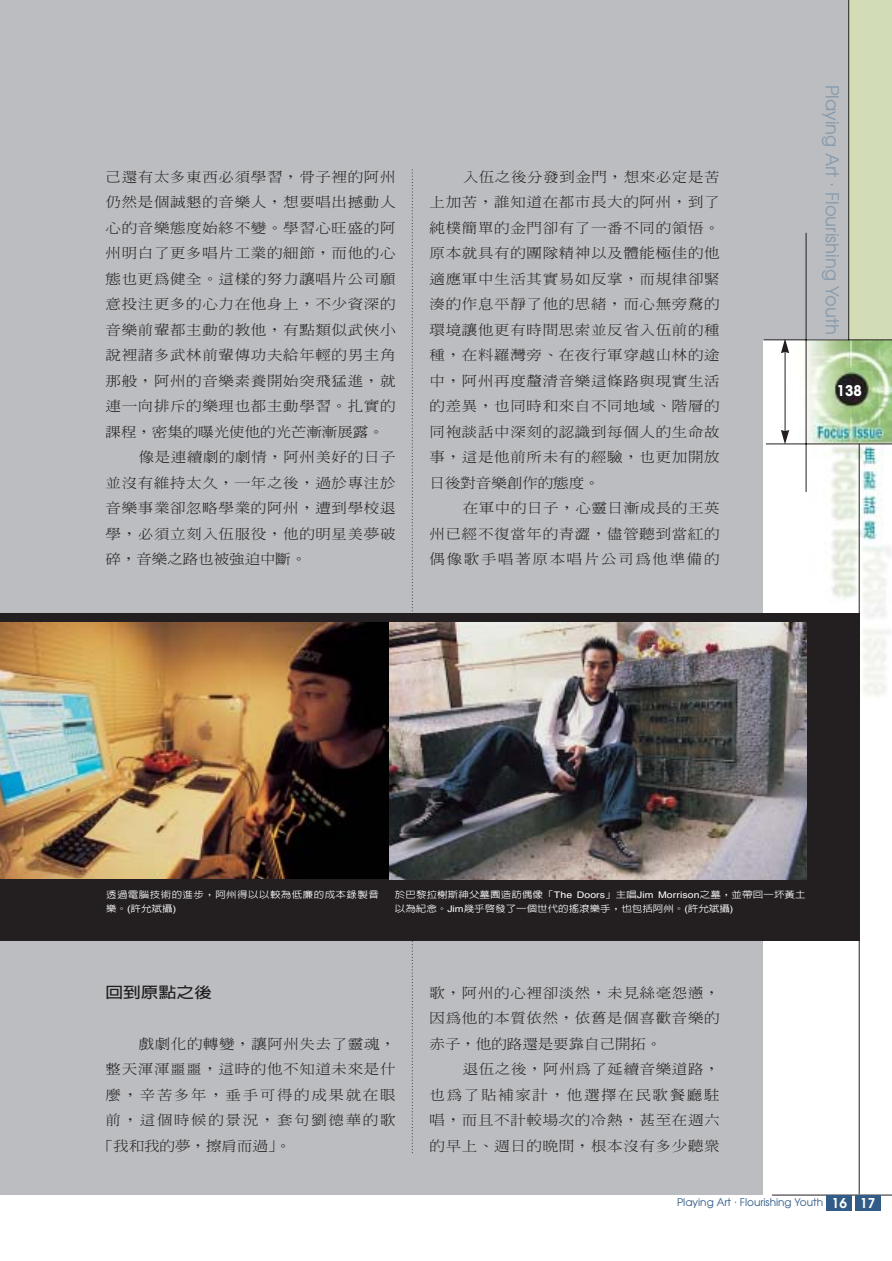
<style>
.page{position:relative;width:892px;height:1261px;background:#fff}
.page>*{position:absolute;margin:0;border:0;box-sizing:border-box;transform-origin:0 0}
.t1{font:18px "Avant Garde";color:#879bad}
.t2{font:700 15px "Lin Gothic";color:#231f20;scale:1.18 1}
.t3{font:700 condensed 15px "Avant Garde";color:#fff}
.t4{font:300 13.5px/25.5px "Inn Ming";letter-spacing:.045em;color:#231f20;text-align:justify;scale:1.15 1}
.t5{font:300 13.5px "Inn Ming";color:#231f20;scale:1.15 1}
.t6{font:300 13.5px "Inn Ming";letter-spacing:.11em;color:#231f20;scale:1.15 1}
.t7{font:10.5px "Avant Garde";color:#325c88}
.t8{font:500 9.15px/13.5px "Lin Gothic";letter-spacing:.01em;color:#fff;scale:1.15 1}
.t9{font:500 9.15px/13.5px "Lin Gothic";letter-spacing:.04em;color:#fff;scale:1.15 1}
.s1{font-family:"Helvetica";font-weight:400}
.s2{font-weight:600;font-size:13.5px;color:#fff}
</style>
<div class="page">
<div style="left:771px;top:0;width:107px;height:339px;background:#bbbdc0"></div>
<div style="left:0;top:0;width:805px;height:1195px;background:#bbbdc0"></div>
<div style="left:763px;top:340px;width:128px;height:855px;background:#fff"></div>
<img style="left:786px;top:341px;width:105px;height:664px">
<hr style="left:858px;top:444px;width:1px;height:750px;background:#231f20">
<div style="left:848px;top:0;width:43px;height:340px;background:#d2dcb7"></div>
<hr style="left:784px;top:352px;width:1px;height:79px;background:#231f20">
<svg style="left:780px;top:339px;width:9px;height:14px"></svg>
<svg style="left:780px;top:430px;width:9px;height:14px"></svg>
<hr style="left:805px;top:233px;width:1px;height:259px;background:#231f20">
<hr style="left:765px;top:444px;width:126px;height:1px;background:#231f20">
<hr style="left:763px;top:340px;width:128px;height:1px;background:#231f20">
<hr style="left:848px;top:0;width:1px;height:340px;background:#231f20">
<hr style="left:771px;top:1195px;width:120px;height:1px;background:#231f20">
<div style="left:855px;top:1195px;width:25px;height:16px;background:#325c88"></div>
<div style="left:826px;top:1195px;width:25px;height:16px;background:#325c88"></div>
<svg style="left:412px;top:170px;width:1px;height:984px"></svg>
<div style="left:0;top:614px;width:859px;height:327px;background:#231f20"></div>
<img style="left:0;top:622px;width:806px;height:257px">
<img style="left:389px;top:623px;width:417px;height:256px">
<p class="t4" style="left:105px;top:166px;width:254px">己還有太多東西必須學習，骨子裡的阿州</p>
<p class="t4" style="left:105px;top:191px;width:254px">仍然是個誠懇的音樂人，想要唱出撼動人</p>
<p class="t4" style="left:105px;top:217px;width:254px">心的音樂態度始終不變。學習心旺盛的阿</p>
<p class="t4" style="left:105px;top:242px;width:254px">州明白了更多唱片工業的細節，而他的心</p>
<p class="t4" style="left:105px;top:268px;width:254px">態也更為健全。這樣的努力讓唱片公司願</p>
<p class="t4" style="left:105px;top:293px;width:254px">意投注更多的心力在他身上，不少資深的</p>
<p class="t4" style="left:105px;top:319px;width:254px">音樂前輩都主動的教他，有點類似武俠小</p>
<p class="t4" style="left:105px;top:344px;width:254px">說裡諸多武林前輩傳功夫給年輕的男主角</p>
<p class="t4" style="left:105px;top:370px;width:254px">那般，阿州的音樂素養開始突飛猛進，就</p>
<p class="t4" style="left:105px;top:395px;width:254px">連一向排斥的樂理也都主動學習。扎實的</p>
<p class="t5" style="left:105px;top:427px;width:243px">課程，密集的曝光使他的光芒漸漸展露。</p>
<p class="t4" style="left:139px;top:446px;width:225px">像是連續劇的劇情，阿州美好的日子</p>
<p class="t4" style="left:105px;top:472px;width:254px">並沒有維持太久，一年之後，過於專注於</p>
<p class="t4" style="left:105px;top:497px;width:254px">音樂事業卻忽略學業的阿州，遭到學校退</p>
<p class="t4" style="left:105px;top:523px;width:254px">學，必須立刻入伍服役，他的明星美夢破</p>
<p class="t5" style="left:105px;top:554px;width:176px">碎，音樂之路也被強迫中斷。</p>
<p class="t4" style="left:429px;top:166px;width:254px;text-indent:33px">入伍之後分發到金門，想來必定是苦上加苦，誰知道在都市長大的阿州，到了純樸簡單的金門卻有了一番不同的領悟。原本就具有的團隊精神以及體能極佳的他適應軍中生活其實易如反掌，而規律卻緊湊的作息平靜了他的思緒，而心無旁騖的環境讓他更有時間思索並反省入伍前的種種，在料羅灣旁、在夜行軍穿越山林的途中，阿州再度釐清音樂這條路與現實生活的差異，也同時和來自不同地域、階層的同袍談話中深刻的認識到每個人的生命故事，這是他前所未有的經驗，也更加開放日後對音樂創作的態度。</p>
<p class="t4" style="left:429px;top:497px;width:254px;text-indent:33px">在軍中的日子，心靈日漸成長的王英州已經不復當年的青澀，儘管聽到當紅的偶像歌手唱著原本唱片公司為他準備的</p>
<h1 class="t1" style="left:838px;top:85px;width:252px;rotate:90deg">Playing Art . Flourishing Youth</h1>
<p class="t3" style="left:836px;top:385px;width:27px">138</p>
<p class="t9" style="left:106px;top:889px;width:239px">透過電腦技術的進步，阿州得以以較為低廉的成本錄製音樂。<span class="s1">(</span>許允斌攝<span class="s1">)</span></p>
<p class="t8" style="left:395px;top:889px;width:359px">於巴黎拉榭斯神父墓園造訪偶像「<span class="s1">The Doors</span>」主唱<span class="s1">Jim Morrison</span>之墓，並帶回一坏黃土以為紀念。<span class="s1">Jim</span>幾乎啟發了一個世代的搖滾樂手，也包括阿州。<span class="s1">(</span>許允斌攝<span class="s1">)</span></p>
<p class="t2" style="left:105px;top:987px;width:91px">回到原點之後</p>
<p class="t4" style="left:139px;top:1033px;width:225px">戲劇化的轉變，讓阿州失去了靈魂，</p>
<p class="t4" style="left:105px;top:1058px;width:254px">整天渾渾噩噩，這時的他不知道未來是什</p>
<p class="t6" style="left:105px;top:1090px;width:253px">麼，辛苦多年，垂手可得的成果就在眼</p>
<p class="t6" style="left:105px;top:1115px;width:253px">前，這個時候的景況，套句劉德華的歌</p>
<p class="t5" style="left:98px;top:1141px;width:169px">「我和我的夢，擦肩而過」。</p>
<p class="t4" style="left:429px;top:982px;width:254px">歌，阿州的心裡卻淡然，未見絲毫怨懣，因為他的本質依然，依舊是個喜歡音樂的赤子，他的路還是要靠自己開拓。</p>
<p class="t4" style="left:429px;top:1058px;width:254px;text-indent:33px">退伍之後，阿州為了延續音樂道路，也為了貼補家計，他選擇在民歌餐廳駐唱，而且不計較場次的冷熱，甚至在週六的早上、週日的晚間，根本沒有多少聽眾</p>
<p class="t7" style="left:677px;top:1198px;width:200px">Playing Art . Flourishing Youth <span class="s2">16 17</span></p>
</div>
